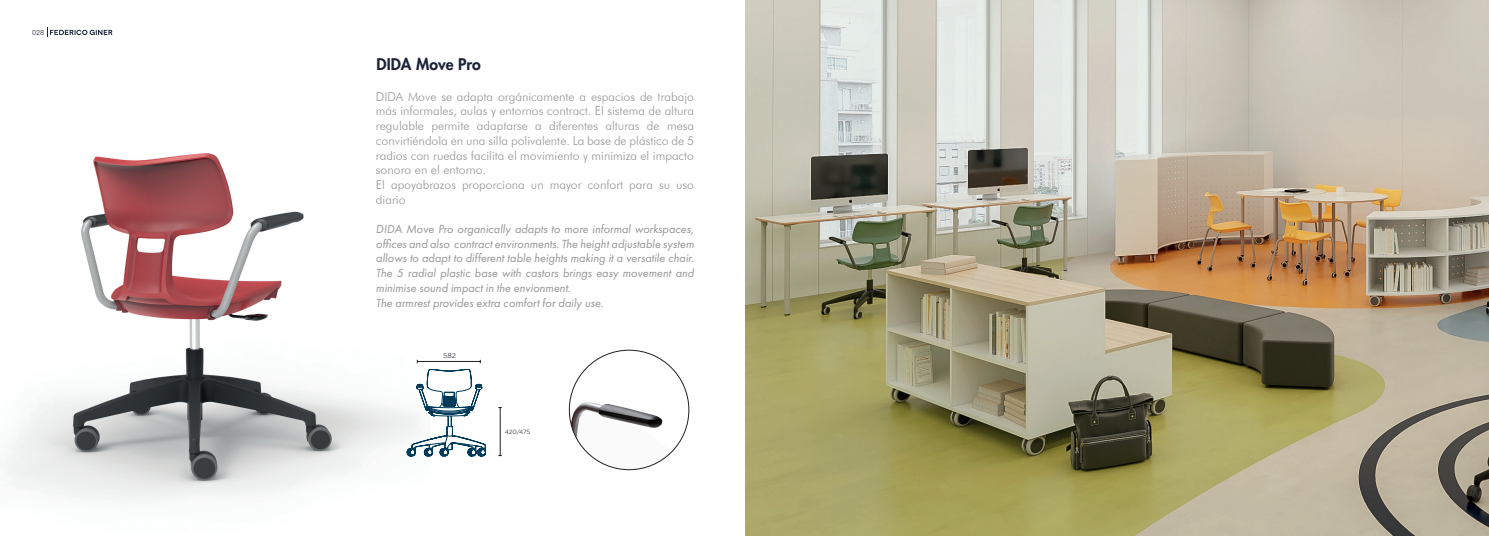
<style>
.page{position:relative;width:1489px;height:536px;background:#fff}
.page>*{position:absolute;margin:0;border:0;box-sizing:border-box;transform-origin:0 0}
.t1{font:800 15.75px "Futura";color:#1c2137}
.t2{font:300 12.25px/14.7px "Futura BT";color:#969696;text-align:justify}
.t3{font:italic 12.25px/14.7px "Futura PT";color:#969696;text-align:justify}
.t4{font:300 7px "Futura BT";color:#1c2137}
.t5{font:7px "Gotham";color:#40444e}
.t6{font:6.12px "Gotham";letter-spacing:-.01em;color:#40444e}
</style>
<div class="page">
<svg style="left:47px;top:28px;width:65px;height:9px"></svg>
<img style="left:1px;top:153px;width:430px;height:348px">
<svg style="left:407px;top:369px;width:79px;height:87px"></svg>
<hr style="left:417px;top:361px;width:64px;height:1px;background:#231f20">
<hr style="left:500px;top:407px;width:1px;height:49px;background:#231f20">
<img style="left:569px;top:350px;width:119px;height:119px;border-radius:60px">
<img style="left:745px;top:0;width:743px;height:536px">
<p class="t4" style="left:32px;top:28px;width:14px">028</p>
<p class="t1" style="left:376px;top:55px;width:106px">DIDA Move Pro</p>
<p class="t2" style="left:376px;top:89px;width:319px">DIDA Move se adapta orgánicamente a espacios de trabajo más informales, aulas y entornos contract. El sistema de altura regulable permite adaptarse a diferentes alturas de mesa convirtiéndola en una silla polivalente. La base de plástico de 5 radios con ruedas facilita el movimiento y minimiza el impacto sonoro en el entorno.</p>
<p class="t2" style="left:376px;top:177px;width:319px">El apoyabrazos proporciona un mayor confort para su uso diario</p>
<p class="t3" style="left:376px;top:221px;width:320px">DIDA Move Pro organically adapts to more informal workspaces, offices and also contract environments. The height adjustable system allows to adapt to different table heights making it a versatile chair.<br>The 5 radial plastic base with castors brings easy movement and minimise sound impact in the envionment.</p>
<p class="t3" style="left:376px;top:295px;width:229px">The armrest provides extra comfort for daily use.</p>
<p class="t5" style="left:443px;top:352px;width:14px">582</p>
<p class="t6" style="left:504px;top:428px;width:27px">420/475</p>
</div>
